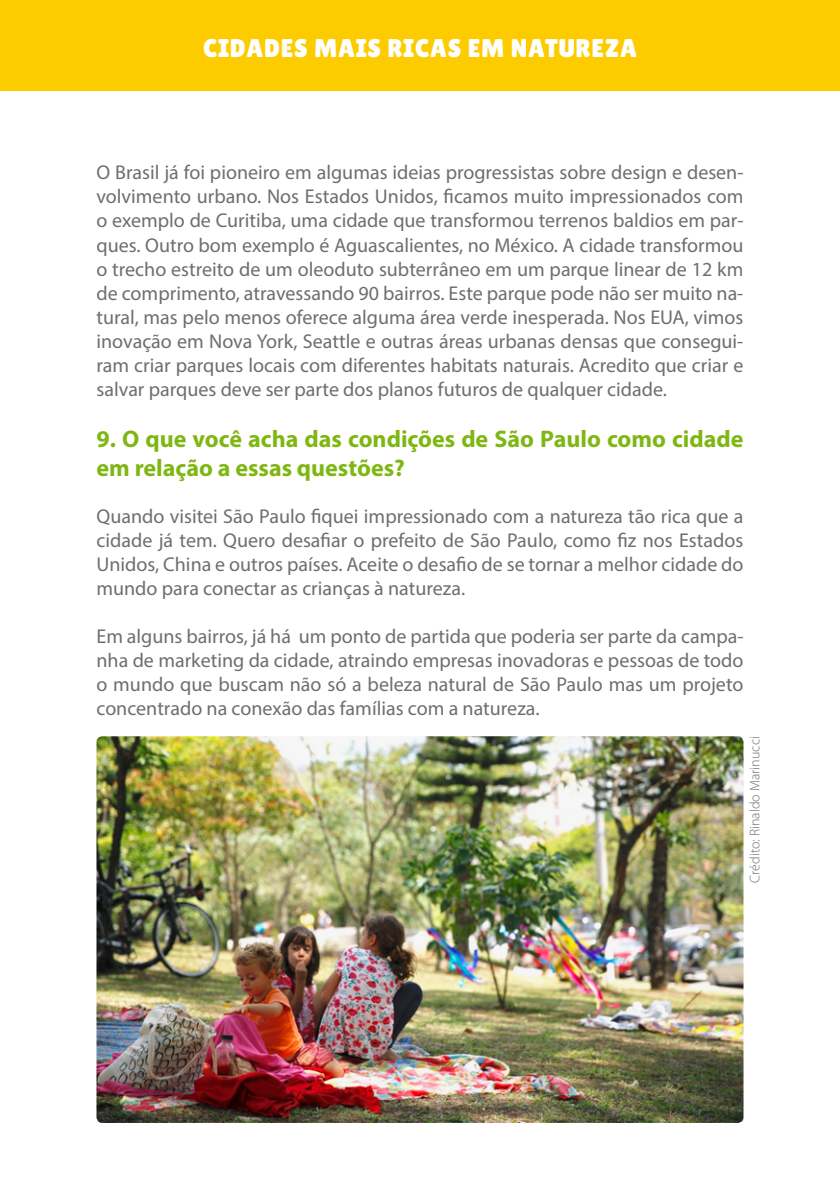
<style>
.page{position:relative;width:840px;height:1191px;background:#fff}
.page>*{position:absolute;margin:0;border:0;box-sizing:border-box;transform-origin:0 0}
.t1{font:25.6px "Lilita One";letter-spacing:.03em;color:#fff}
.t2{font:700 24px/28.8px "Myriad Pro";color:#7eb712}
.t3{font:20px/24px "Myriad Pro";color:#6d6e71;text-align:justify}
.t4{font:300 14px "Myriad Pro";color:#6d6e71}
</style>
<div class="page">
<img style="left:96px;top:736px;width:647px;height:387px">
<div style="left:0;top:0;width:839px;height:91px;background:#fdcc00"></div>
<p class="t1" style="left:203px;top:34px;width:435px">CIDADES MAIS RICAS EM NATUREZA</p>
<p class="t3" style="left:96px;top:160px;width:648px">O Brasil já foi pioneiro em algumas ideias progressistas sobre design e desen&shy;volvimento urbano. Nos Estados Unidos, ficamos muito impressionados com o exemplo de Curitiba, uma cidade que transformou terrenos baldios em par&shy;ques. Outro bom exemplo é Aguascalientes, no México. A cidade transformou o trecho estreito de um oleoduto subterrâneo em um parque linear de 12 km de comprimento, atravessando 90 bairros. Este parque pode não ser muito na&shy;tural, mas pelo menos oferece alguma área verde inesperada. Nos EUA, vimos inovação em Nova York, Seattle e outras áreas urbanas densas que consegui&shy;ram criar parques locais com diferentes habitats naturais. Acredito que criar e salvar parques deve ser parte dos planos futuros de qualquer cidade.</p>
<p class="t2" style="left:96px;top:424px;width:648px">9. O que você acha das condições de São Paulo como cidade em relação a essas questões?</p>
<p class="t3" style="left:96px;top:503px;width:648px">Quando visitei São Paulo fiquei impressionado com a natureza tão rica que a cidade já tem. Quero desafiar o prefeito de São Paulo, como fiz nos Estados Unidos, China e outros países. Aceite o desafio de se tornar a melhor cidade do mundo para conectar as crianças à natureza.</p>
<p class="t3" style="left:96px;top:623px;width:648px">Em alguns bairros, já há um ponto de partida que poderia ser parte da campa&shy;nha de marketing da cidade, atraindo empresas inovadoras e pessoas de todo o mundo que buscam não só a beleza natural de São Paulo mas um projeto concentrado na conexão das famílias com a natureza.</p>
<p class="t4" style="left:746px;top:882px;width:148px;rotate:-90deg">Crédito: Rinaldo Marinucci</p>
</div>
